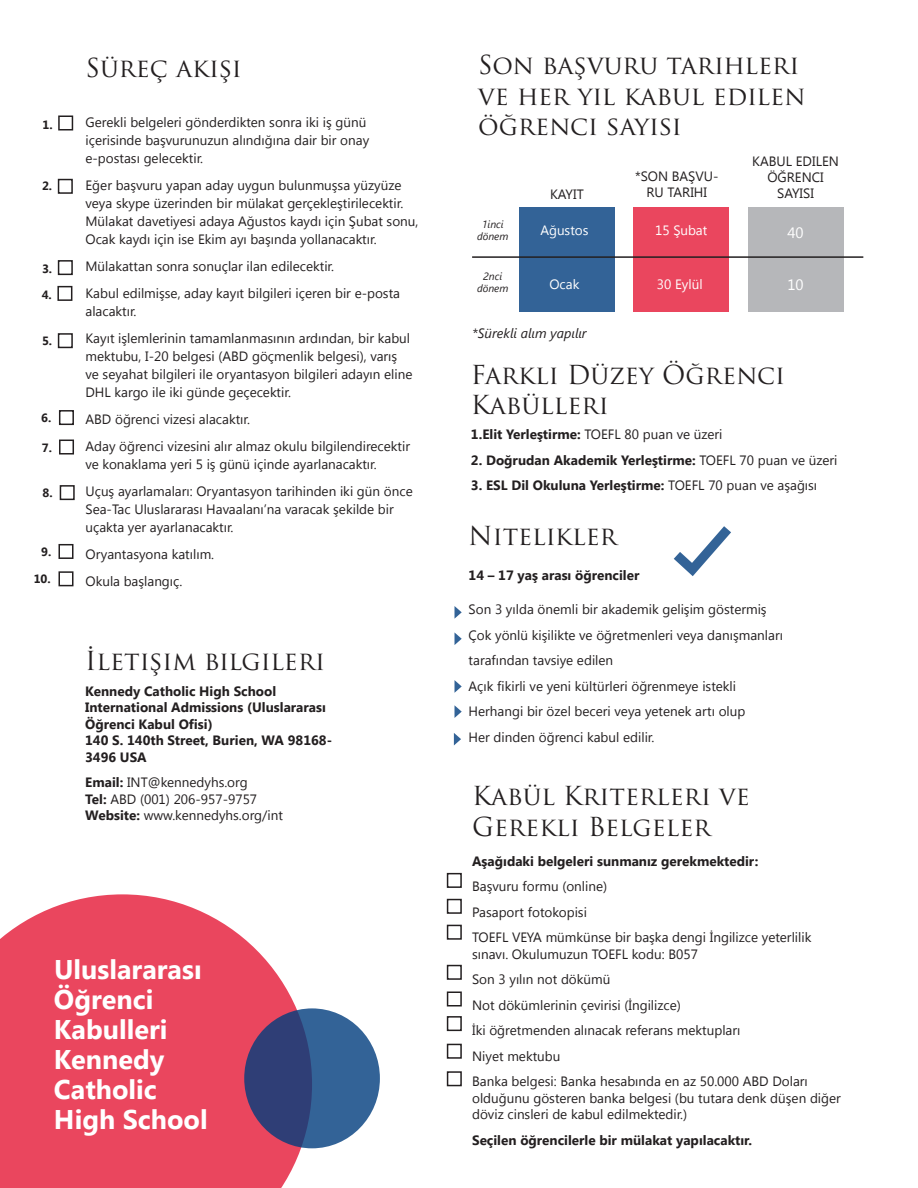
<style>
.page{position:relative;width:918px;height:1188px;background:#fff}
.page>*{position:absolute;margin:0;border:0;box-sizing:border-box;transform-origin:0 0}
.t1{font:700 27px/30px "Segoe UI";color:#fff}
.t2{font:25.5px/30.6px "Trajan Pro";color:#231f20}
.t3{font:15px "Segoe UI";color:#fff}
.t4{font:13.5px/25.5px "Segoe UI";color:#231f20}
.t5{font:700 13.5px/16.5px "Segoe UI";color:#231f20}
.t6{font:13.5px "Segoe UI";color:#fff}
.t7{font:italic 13.5px "Segoe UI";color:#231f20}
.t8{font:700 12px "Segoe UI";color:#231f20}
.t9{font:italic 10.5px/12.6px "Segoe UI";color:#231f20;text-align:center}
.s1{font-weight:700}
.s2{font-weight:400}
</style>
<div class="page">
<svg style="left:673px;top:526px;width:58px;height:50px"></svg>
<div style="left:58px;top:116px;width:15px;height:14px;border:2px solid #231f20"></div>
<div style="left:519px;top:208px;width:96px;height:104px;background:#336397"></div>
<div style="left:634px;top:208px;width:95px;height:104px;background:#ea465e"></div>
<div style="left:748px;top:208px;width:95px;height:104px;background:#b6b7ba"></div>
<hr style="left:472px;top:256px;width:391px;height:2px;background:#231f20">
<svg style="left:0;top:894px;width:312px;height:294px;background:#ec5b70"></svg>
<svg style="left:244px;top:1008px;width:136px;height:140px;background:#325288"></svg>
<svg style="left:455px;top:606px;width:7px;height:12px"></svg>
<svg style="left:455px;top:633px;width:7px;height:12px"></svg>
<svg style="left:455px;top:680px;width:7px;height:13px"></svg>
<svg style="left:455px;top:706px;width:7px;height:12px"></svg>
<div style="left:58px;top:179px;width:15px;height:15px;border:2px solid #231f20"></div>
<div style="left:58px;top:260px;width:15px;height:15px;border:2px solid #231f20"></div>
<div style="left:57px;top:286px;width:15px;height:15px;border:2px solid #231f20"></div>
<div style="left:58px;top:333px;width:15px;height:15px;border:2px solid #231f20"></div>
<div style="left:59px;top:410px;width:15px;height:15px;border:2px solid #231f20"></div>
<div style="left:59px;top:440px;width:15px;height:15px;border:2px solid #231f20"></div>
<div style="left:60px;top:485px;width:15px;height:15px;border:2px solid #231f20"></div>
<div style="left:58px;top:544px;width:16px;height:15px;border:2px solid #231f20"></div>
<div style="left:58px;top:571px;width:16px;height:15px;border:2px solid #231f20"></div>
<div style="left:447px;top:873px;width:15px;height:15px;border:2px solid #231f20"></div>
<div style="left:447px;top:899px;width:15px;height:15px;border:2px solid #231f20"></div>
<div style="left:447px;top:925px;width:15px;height:15px;border:2px solid #231f20"></div>
<div style="left:447px;top:965px;width:15px;height:15px;border:2px solid #231f20"></div>
<div style="left:447px;top:992px;width:15px;height:14px;border:2px solid #231f20"></div>
<div style="left:447px;top:1016px;width:15px;height:15px;border:2px solid #231f20"></div>
<div style="left:447px;top:1044px;width:15px;height:15px;border:2px solid #231f20"></div>
<div style="left:447px;top:1071px;width:15px;height:15px;border:2px solid #231f20"></div>
<svg style="left:454px;top:733px;width:7px;height:12px"></svg>
<p class="t8" style="left:42px;top:116px;width:12px">1.</p>
<p class="t8" style="left:42px;top:178px;width:12px">2.</p>
<p class="t8" style="left:42px;top:260px;width:12px">3.</p>
<p class="t8" style="left:42px;top:286px;width:12px">4.</p>
<p class="t8" style="left:42px;top:332px;width:12px">5.</p>
<p class="t8" style="left:41px;top:409px;width:12px">6.</p>
<p class="t8" style="left:42px;top:439px;width:12px">7.</p>
<p class="t8" style="left:42px;top:484px;width:12px">8.</p>
<p class="t8" style="left:41px;top:543px;width:12px">9.</p>
<p class="t8" style="left:34px;top:570px;width:19px">10.</p>
<p class="t2" style="left:86px;top:52px;width:158px">Süreç akışı</p>
<p class="t4" style="left:86px;top:113px;width:285px;line-height:18px">Gerekli belgeleri gönderdikten sonra iki iş günü içerisinde başvurunuzun alındığına dair bir onay e-postası gelecektir.</p>
<p class="t4" style="left:86px;top:176px;width:335px;line-height:18px">Eğer başvuru yapan aday uygun bulunmuşsa yüzyüze veya skype üzerinden bir mülakat gerçekleştirilecektir.<br>Mülakat davetiyesi adaya Ağustos kaydı için Şubat sonu, Ocak kaydı için ise Ekim ayı başında yollanacaktır.</p>
<p class="t4" style="left:86px;top:253px;width:250px">Mülakattan sonra sonuçlar ilan edilecektir.</p>
<p class="t4" style="left:86px;top:284px;width:316px;line-height:18px">Kabul edilmişse, aday kayıt bilgileri içeren bir e-posta alacaktır.</p>
<p class="t4" style="left:86px;top:329px;width:328px;line-height:18px">Kayıt işlemlerinin tamamlanmasının ardından, bir kabul mektubu, I-20 belgesi (ABD göçmenlik belgesi), varış ve seyahat bilgileri ile oryantasyon bilgileri adayın eline DHL kargo ile iki günde geçecektir.</p>
<p class="t4" style="left:86px;top:406px;width:166px">ABD öğrenci vizesi alacaktır.</p>
<p class="t4" style="left:86px;top:437px;width:326px;line-height:18px">Aday öğrenci vizesini alır almaz okulu bilgilendirecektir ve konaklama yeri 5 iş günü içinde ayarlanacaktır.</p>
<p class="t4" style="left:86px;top:482px;width:329px;line-height:18px">Uçuş ayarlamaları: Oryantasyon tarihinden iki gün önce<br>Sea-Tac Uluslararası Havaalanı’na varacak şekilde bir uçakta yer ayarlanacaktır.</p>
<p class="t4" style="left:86px;top:541px;width:130px">Oryantasyona katılım.</p>
<p class="t4" style="left:86px;top:568px;width:98px">Okula başlangıç.</p>
<p class="t2" style="left:85px;top:645px;width:241px">İletişim bilgileri</p>
<p class="t5" style="left:85px;top:682px;width:248px">Kennedy Catholic High School<br>International Admissions (Uluslararası<br>Öğrenci Kabul Ofisi)<br>140 S. 140th Street, Burien, WA 98168-<br>3496 USA</p>
<p class="t4" style="left:85px;top:774px;width:199px;line-height:16.5px"><span class="s1">Email:</span> INT@kennedyhs.org<br><span class="s1">Tel:</span> ABD (001) 206-957-9757<br><span class="s1">Website:</span> www.kennedyhs.org/int</p>
<p class="t1" style="left:54px;top:953px;width:149px">Uluslararası<br>Öğrenci<br>Kabulleri</p>
<p class="t1" style="left:54px;top:1043px;width:112px">Kennedy<br>Catholic</p>
<p class="t1" style="left:54px;top:1103px;width:155px">High School</p>
<p class="t2" style="left:478px;top:49px;width:329px">Son başvuru tarihleri ve her yıl kabul edilen öğrenci sayısı</p>
<p class="t4" style="left:550px;top:181px;width:35px">KAYIT</p>
<p class="t4" style="left:635px;top:168px;width:85px;line-height:16.2px;text-align:center">*SON BAŞVU-<br>RU TARIHI</p>
<p class="t4" style="left:752px;top:152px;width:88px;line-height:16.2px;text-align:center">KABUL EDILEN<br>ÖĞRENCI<br>SAYISI</p>
<p class="t9" style="left:477px;top:217px;width:33px">1inci dönem</p>
<p class="t6" style="left:540px;top:221px;width:50px">Ağustos</p>
<p class="t6" style="left:549px;top:275px;width:31px">Ocak</p>
<p class="t3" style="left:788px;top:274px;width:18px">10</p>
<p class="t6" style="left:655px;top:221px;width:54px">15 Şubat</p>
<p class="t3" style="left:788px;top:222px;width:18px">40</p>
<p class="t9" style="left:477px;top:269px;width:33px">2nci dönem</p>
<p class="t6" style="left:657px;top:275px;width:47px">30 Eylül</p>
<p class="t7" style="left:472px;top:324px;width:116px">*Sürekli alım yapılır</p>
<p class="t2" style="left:471px;top:359px;width:316px">Farklı Düzey Öğrenci<br>Kabülleri</p>
<p class="t5" style="left:471px;top:426px;width:253px">1.Elit Yerleştirme: <span class="s2">TOEFL 80 puan ve üzeri</span></p>
<p class="t5" style="left:471px;top:451px;width:368px">2. Doğrudan Akademik Yerleştirme: <span class="s2">TOEFL 70 puan ve üzeri</span></p>
<p class="t5" style="left:471px;top:476px;width:348px">3. ESL Dil Okuluna Yerleştirme: <span class="s2">TOEFL 70 puan ve aşağısı</span></p>
<p class="t2" style="left:469px;top:521px;width:150px">Nitelikler</p>
<p class="t5" style="left:469px;top:566px;width:172px">14 – 17 yaş arası öğrenciler</p>
<p class="t4" style="left:469px;top:596px;width:316px">Son 3 yılda önemli bir akademik gelişim göstermiş Çok yönlü kişilikte ve öğretmenleri veya danışmanları tarafından tavsiye edilen<br>Açık fikirli ve yeni kültürleri öğrenmeye istekli Herhangi bir özel beceri veya yetenek artı olup<br>Her dinden öğrenci kabul edilir.</p>
<p class="t2" style="left:472px;top:780px;width:279px">Kabül Kriterleri ve<br>Gerekli Belgeler</p>
<p class="t4" style="left:472px;top:848px;width:341px"><span class="s1">Aşağıdaki belgeleri sunmanız gerekmektedir:<br></span>Başvuru formu (online)<br>Pasaport fotokopisi<br>TOEFL VEYA mümkünse bir başka dengi İngilizce yeterlilik</p>
<p class="t4" style="left:472px;top:941px;width:337px">sınavı. Okulumuzun TOEFL kodu: B057<br>Son 3 yılın not dökümü<br>Not dökümlerinin çevirisi (İngilizce)<br>İki öğretmenden alınacak referans mektupları<br>Niyet mektubu<br>Banka belgesi: Banka hesabında en az 50.000 ABD Doları</p>
<p class="t4" style="left:472px;top:1089px;width:370px;line-height:16.5px">olduğunu gösteren banka belgesi (bu tutara denk düşen diğer döviz cinsleri de kabul edilmektedir.)</p>
<p class="t5" style="left:472px;top:1131px;width:282px">Seçilen öğrencilerle bir mülakat yapılacaktır.</p>
</div>
